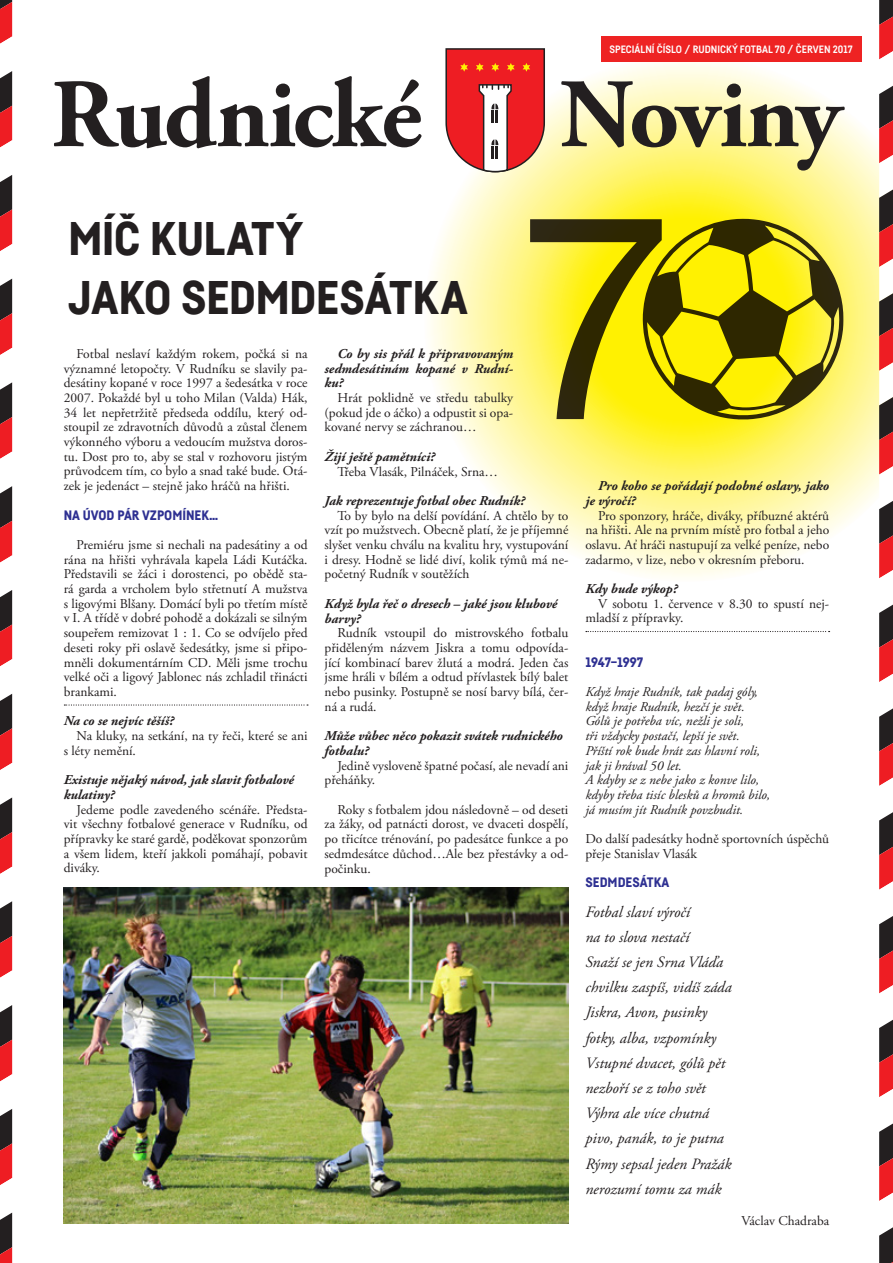
<style>
.page{position:relative;width:893px;height:1263px;background:#fff}
.page>*{position:absolute;margin:0;border:0;box-sizing:border-box;transform-origin:0 0}
.t1{font:700 97.8px "Adobe Garamond Pro";letter-spacing:-.025em;color:#231f20}
.t2{font:900 46.5px/58.8px "Fabrikat";letter-spacing:-.015em;color:#231f20}
.t3{font:italic 15.75px/25.2px "Adobe Garamond Pro";color:#231f20}
.t4{font:13.5px/14.7px "Adobe Garamond Pro";color:#231f20;text-align:justify}
.t5{font:italic 700 13.5px/14.7px "Adobe Garamond Pro";color:#231f20}
.t6{font:italic 13.5px/14.7px "Adobe Garamond Pro";color:#231f20}
.t7{font:900 13.5px "Fabrikat";color:#2e3092}
.t8{font:700 10.5px "Fabrikat";color:#fff}
</style>
<div class="page">
<svg style="left:430px;top:57px;width:449px;height:520px"></svg>
<div style="left:601px;top:36px;width:260px;height:25px;background:#ee2323"></div>
<svg style="left:445px;top:48px;width:101px;height:125px"></svg>
<svg style="left:64px;top:704px;width:244px;height:2px"></svg>
<svg style="left:586px;top:631px;width:244px;height:1px"></svg>
<svg style="left:530px;top:219px;width:313px;height:200px;background:#b9ae16"></svg>
<img style="left:64px;top:887px;width:504px;height:336px">
<svg style="left:879px;top:0;width:14px;height:1263px"></svg>
<svg style="left:0;top:0;width:12px;height:1263px"></svg>
<p class="t8" style="left:609px;top:43px;width:245px">SPECIÁLNÍ ČÍSLO / RUDNICKÝ FOTBAL 70 / ČERVEN 2017</p>
<h1 class="t1" style="left:51px;top:58px;width:373px">Rudnické</h1>
<h1 class="t1" style="left:560px;top:58px;width:283px">Noviny</h1>
<h2 class="t2" style="left:68px;top:208px;width:401px">MÍČ KULATÝ<br>JAKO SEDMDESÁTKA</h2>
<p class="t4" style="left:64px;top:347px;width:245px;text-indent:13px">Fotbal neslaví každým rokem, počká si na významné letopočty. V Rudníku se slavily pa&shy;desátiny kopané v roce 1997 a šedesátka v roce 2007. Pokaždé byl u toho Milan (Valda) Hák, 34 let nepřetržitě předseda oddílu, který od&shy;stoupil ze zdravotních důvodů a zůstal členem výkonného výboru a vedoucím mužstva doros&shy;tu. Dost pro to, aby se stal v rozhovoru jistým průvodcem tím, co bylo a snad také bude. Otá&shy;zek je jedenáct – stejně jako hráčů na hřišti.</p>
<p class="t7" style="left:64px;top:506px;width:156px">NA ÚVOD PÁR VZPOMÍNEK…</p>
<p class="t4" style="left:64px;top:538px;width:245px;text-indent:13px">Premiéru jsme si nechali na padesátiny a od rána na hřišti vyhrávala kapela Ládi Kutáčka.<br>Představili se žáci i dorostenci, po obědě sta&shy;rá garda a vrcholem bylo střetnutí A mužstva s ligovými Blšany. Domácí byli po třetím místě v I. A třídě v dobré pohodě a dokázali se silným soupeřem remizovat 1 : 1. Co se odvíjelo před deseti roky při oslavě šedesátky, jsme si připo&shy;mněli dokumentárním CD. Měli jsme trochu velké oči a ligový Jablonec nás zchladil třinácti brankami.</p>
<p class="t5" style="left:64px;top:714px;width:112px">Na co se nejvíc těšíš?</p>
<p class="t4" style="left:64px;top:729px;width:245px;text-indent:13px">Na kluky, na setkání, na ty řeči, které se ani s léty nemění.</p>
<p class="t5" style="left:64px;top:773px;width:232px">Existuje nějaký návod, jak slavit fotbalové kulatiny?</p>
<p class="t4" style="left:64px;top:802px;width:245px;text-indent:13px">Jedeme podle zavedeného scénáře. Předsta&shy;vit všechny fotbalové generace v Rudníku, od přípravky ke staré gardě, poděkovat sponzorům a všem lidem, kteří jakkoli pomáhají, pobavit diváky.</p>
<p class="t5" style="left:325px;top:346px;width:190px;text-align:justify;text-indent:13px">Co by sis přál k připravovaným sedmdesátinám kopané v Rudní&shy;ku?</p>
<p class="t4" style="left:325px;top:391px;width:190px;text-indent:13px">Hrát poklidně ve středu tabulky (pokud jde o áčko) a odpustit si opa&shy;kované nervy se záchranou…</p>
<p class="t5" style="left:325px;top:449px;width:112px">Žijí ještě pamětníci?</p>
<p class="t4" style="left:337px;top:464px;width:162px">Třeba Vlasák, Pilnáček, Srna…</p>
<p class="t5" style="left:325px;top:493px;width:202px">Jak reprezentuje fotbal obec Rudník?</p>
<p class="t4" style="left:325px;top:508px;width:245px;text-indent:13px">To by bylo na delší povídání. A chtělo by to vzít po mužstvech. Obecně platí, že je příjemné slyšet venku chválu na kvalitu hry, vystupování i dresy. Hodně se lidé diví, kolik týmů má ne&shy;početný Rudník v soutěžích</p>
<p class="t5" style="left:325px;top:596px;width:234px">Když byla řeč o dresech – jaké jsou klubové barvy?</p>
<p class="t4" style="left:325px;top:626px;width:245px;text-indent:13px">Rudník vstoupil do mistrovského fotbalu přiděleným názvem Jiskra a tomu odpovída&shy;jící kombinací barev žlutá a modrá. Jeden čas jsme hráli v bílém a odtud přívlastek bílý balet nebo pusinky. Postupně se nosí barvy bílá, čer&shy;ná a rudá.</p>
<p class="t5" style="left:325px;top:729px;width:240px">Může vůbec něco pokazit svátek rudnického fotbalu?</p>
<p class="t4" style="left:325px;top:758px;width:245px;text-indent:13px">Jedině vysloveně špatné počasí, ale nevadí ani přeháňky.</p>
<p class="t4" style="left:325px;top:802px;width:245px;text-indent:13px">Roky s fotbalem jdou následovně – od deseti za žáky, od patnácti dorost, ve dvaceti dospělí, po třicítce trénování, po padesátce funkce a po sedmdesátce důchod…Ale bez přestávky a od&shy;počinku.</p>
<p class="t5" style="left:585px;top:479px;width:245px;text-indent:13px">Pro koho se pořádají podobné oslavy, jako je výročí?</p>
<p class="t4" style="left:585px;top:508px;width:245px;text-indent:13px">Pro sponzory, hráče, diváky, příbuzné aktérů na hřišti. Ale na prvním místě pro fotbal a jeho oslavu. Ať hráči nastupují za velké peníze, nebo zadarmo, v lize, nebo v okresním přeboru.</p>
<p class="t5" style="left:585px;top:582px;width:93px">Kdy bude výkop?</p>
<p class="t4" style="left:585px;top:597px;width:245px;text-indent:13px">V sobotu 1. července v 8.30 to spustí nej&shy;mladší z přípravky.</p>
<p class="t7" style="left:585px;top:653px;width:59px">1947–1997</p>
<p class="t6" style="left:585px;top:685px;width:186px">Když hraje Rudník, tak padaj góly, když hraje Rudník, hezčí je svět.<br>Gólů je potřeba víc, nežli je soli,<br>tři vždycky postačí, lepší je svět.<br>Příští rok bude hrát zas hlavní roli, jak ji hrával 50 let.<br>A kdyby se z nebe jako z konve lilo, kdyby třeba tisíc blesků a hromů bilo, já musím jít Rudník povzbudit.</p>
<p class="t4" style="left:585px;top:832px;width:245px">Do další padesátky hodně sportovních úspěchů přeje Stanislav Vlasák</p>
<p class="t7" style="left:585px;top:874px;width:85px">SEDMDESÁTKA</p>
<p class="t3" style="left:585px;top:899px;width:148px">Fotbal slaví výročí<br>na to slova nestačí<br>Snaží se jen Srna Vláďa chvilku zaspíš, vidíš záda<br>Jiskra, Avon, pusinky fotky, alba, vzpomínky<br>Vstupné dvacet, gólů pět nezboří se z toho svět<br>Výhra ale více chutná pivo, panák, to je putna<br>Rýmy sepsal jeden Pražák nerozumí tomu za mák</p>
<p class="t4" style="left:742px;top:1214px;width:89px">Václav Chadraba</p>
</div>
